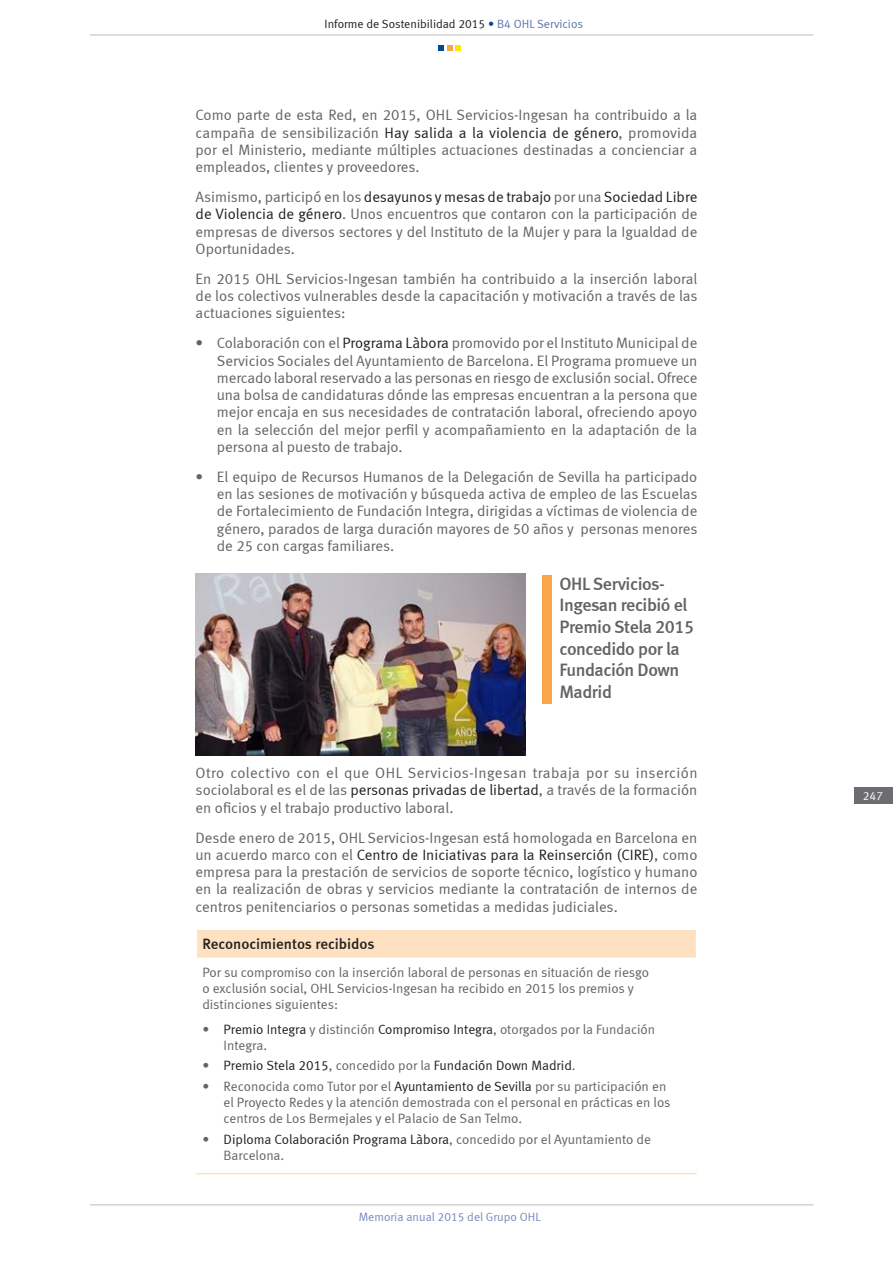
<style>
.page{position:relative;width:893px;height:1263px;background:#fff}
.page>*{position:absolute;margin:0;border:0;box-sizing:border-box;transform-origin:0 0}
.t1{font:18px/21.6px "Meta Medium LF";letter-spacing:-.025em;color:#636366}
.t2{font:15px/17.2px "Meta Normal LF";color:#636366;text-align:justify}
.t3{font:15px "Meta Medium LF";color:#231f20}
.t4{font:13.5px/16.2px "Meta Normal LF";color:#636366}
.t5{font:13.5px "Meta Normal LF";color:#231f20}
.t6{font:12px "Meta Normal LF";color:#231f20}
.t7{font:12px "Meta Normal LF";color:#7a89bc}
.t8{font:12px "Meta Normal LF";color:#fff}
.s1{color:#014892}
.s2{color:#5b73ae}
.s3{color:#231f20}
.s4{color:#636366}
</style>
<div class="page">
<hr style="left:90px;top:1204px;width:723px;height:1px;background:#bcbdc0">
<hr style="left:90px;top:35px;width:723px;height:1px;background:#bcbdc0">
<svg style="left:439px;top:45px;width:22px;height:5px"></svg>
<div style="left:854px;top:787px;width:39px;height:17px;background:#6c6d70"></div>
<div style="left:196px;top:930px;width:501px;height:28px;background:#fee1c1"></div>
<svg style="left:196px;top:930px;width:1px;height:27px"></svg>
<svg style="left:696px;top:930px;width:1px;height:27px"></svg>
<hr style="left:196px;top:957px;width:501px;height:2px;background:#fff">
<hr style="left:196px;top:1173px;width:501px;height:1px;background:#fedda3">
<img style="left:196px;top:573px;width:329px;height:183px">
<div style="left:542px;top:576px;width:10px;height:128px;background:#f9a64a"></div>
<p class="t6" style="left:325px;top:17px;width:260px">Informe de Sostenibilidad 2015 <span class="s1">•</span> <span class="s2">B4 OHL Servicios</span></p>
<p class="t2" style="left:196px;top:106px;width:503px">Como parte de esta Red, en 2015, OHL Servicios-Ingesan ha contribuido a la campaña de sensibilización <span class="s3">Hay salida a la violencia de género</span>, promovida por el Ministerio, mediante múltiples actuaciones destinadas a concienciar a empleados, clientes y proveedores.</p>
<p class="t2" style="left:196px;top:188px;width:503px">Asimismo, participó en los <span class="s3">desayunos y mesas de trabajo</span> por una <span class="s3">Sociedad Libre de Violencia de género</span>. Unos encuentros que contaron con la participación de empresas de diversos sectores y del Instituto de la Mujer y para la Igualdad de Oportunidades.</p>
<p class="t2" style="left:196px;top:270px;width:503px">En 2015 OHL Servicios-Ingesan también ha contribuido a la inserción laboral de los colectivos vulnerables desde la capacitación y motivación a través de las actuaciones siguientes:</p>
<p class="t2" style="left:217px;top:334px;width:482px;text-indent:-21px">• Colaboración con el <span class="s3">Programa Làbora</span> promovido por el Instituto Municipal de Servicios Sociales del Ayuntamiento de Barcelona. El Programa promueve un mercado laboral reservado a las personas en riesgo de exclusión social. Ofrece una bolsa de candidaturas dónde las empresas encuentran a la persona que mejor encaja en sus necesidades de contratación laboral, ofreciendo apoyo en la selección del mejor perfil y acompañamiento en la adaptación de la persona al puesto de trabajo.</p>
<p class="t2" style="left:217px;top:468px;width:482px;text-indent:-21px">• El equipo de Recursos Humanos de la Delegación de Sevilla ha participado en las sesiones de motivación y búsqueda activa de empleo de las Escuelas de Fortalecimiento de Fundación Integra, dirigidas a víctimas de violencia de género, parados de larga duración mayores de 50 años y personas menores de 25 con cargas familiares.</p>
<p class="t1" style="left:559px;top:573px;width:136px">OHL Servicios-<br>Ingesan recibió el<br>Premio Stela 2015 concedido por la<br>Fundación Down<br>Madrid</p>
<p class="t2" style="left:196px;top:764px;width:503px">Otro colectivo con el que OHL Servicios-Ingesan trabaja por su inserción sociolaboral es el de las <span class="s3">personas privadas de libertad</span>, a través de la formación en oficios y el trabajo productivo laboral.</p>
<p class="t2" style="left:196px;top:829px;width:503px">Desde enero de 2015, OHL Servicios-Ingesan está homologada en Barcelona en un acuerdo marco con el <span class="s3">Centro de Iniciativas para la Reinserción (CIRE)</span>, como empresa para la prestación de servicios de soporte técnico, logístico y humano en la realización de obras y servicios mediante la contratación de internos de centros penitenciarios o personas sometidas a medidas judiciales.</p>
<p class="t3" style="left:202px;top:935px;width:174px">Reconocimientos recibidos</p>
<p class="t4" style="left:202px;top:964px;width:448px">Por su compromiso con la inserción laboral de personas en situación de riesgo o exclusión social, OHL Servicios-Ingesan ha recibido en 2015 los premios y distinciones siguientes:</p>
<p class="t4" style="left:224px;top:1021px;width:433px;text-indent:-21px">• <span class="s3">Premio Integra</span> y distinción <span class="s3">Compromiso Integra</span>, otorgados por la Fundación<br>Integra.</p>
<p class="t5" style="left:202px;top:1058px;width:375px"><span class="s4">•</span> Premio Stela 2015<span class="s4">, concedido por la</span> Fundación Down Madrid<span class="s4">.</span></p>
<p class="t4" style="left:224px;top:1078px;width:448px;text-indent:-21px">• Reconocida como Tutor por el <span class="s3">Ayuntamiento de Sevilla</span> por su participación en el Proyecto Redes y la atención demostrada con el personal en prácticas en los centros de Los Bermejales y el Palacio de San Telmo.</p>
<p class="t4" style="left:224px;top:1131px;width:429px;text-indent:-21px">• <span class="s3">Diploma Colaboración Programa Làbora</span>, concedido por el Ayuntamiento de<br>Barcelona.</p>
<p class="t7" style="left:359px;top:1209px;width:183px">Memoria anual 2015 del Grupo OHL</p>
<p class="t8" style="left:863px;top:789px;width:22px">247</p>
</div>
